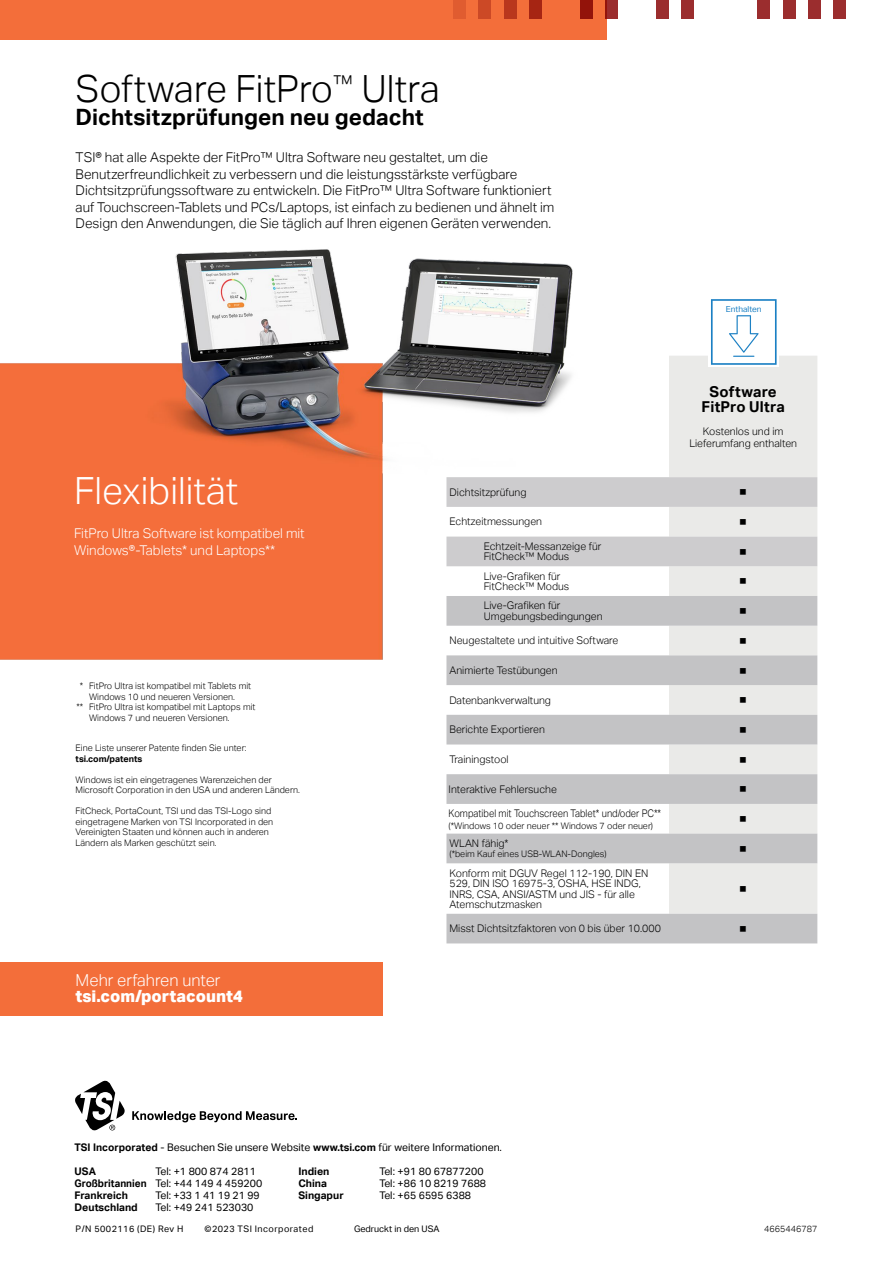
<style>
.page{position:relative;width:893px;height:1263px;background:#fff}
.page>*{position:absolute;margin:0;border:0;box-sizing:border-box;transform-origin:0 0}
.t1{font:300 37.5px "Aktiv Grotesk";color:#000}
.t2{font:300 37.5px "Aktiv Grotesk";color:#fff}
.t3{font:700 22.5px "Aktiv Grotesk";letter-spacing:.005em;color:#000}
.t4{font:800 16.5px "Aktiv Grotesk";color:#fff}
.t5{font:300 16.5px "Aktiv Grotesk";color:#fff}
.t6{font:700 15px/15px "Aktiv Grotesk";letter-spacing:.015em;color:#000;text-align:center}
.t7{font:300 13.5px/16.5px "Aktiv Grotesk";color:#000}
.t8{font:300 13.5px/16.5px "Aktiv Grotesk";color:#fff}
.t9{font:12px "Aktiv Grotesk";color:#000}
.t10{font:300 10.5px/10.5px "Aktiv Grotesk";color:#000}
.t11{font:10.5px/12px "Aktiv Grotesk";color:#000}
.t12{font:300 10.5px "Aktiv Grotesk";color:#000;scale:.9 1}
.t13{font:700 10.5px "Aktiv Grotesk";color:#000}
.t14{font:300 9px/10.5px "Aktiv Grotesk";color:#000}
.t15{font:9px "Aktiv Grotesk";letter-spacing:.05em;color:#000}
.t16{font:9px "Aktiv Grotesk";color:#000}
.t17{font:700 9px "Aktiv Grotesk";color:#000}
.t18{font:8.25px "Aktiv Grotesk";color:#1b80c4}
.s1{font-weight:700}
</style>
<div class="page">
<img style="left:0;top:249px;width:646px;height:411px">
<svg style="left:75px;top:1080px;width:50px;height:51px"></svg>
<svg style="left:132px;top:1111px;width:165px;height:11px"></svg>
<div style="left:0;top:0;width:606px;height:40px;background:#f36e3a"></div>
<div style="left:0;top:962px;width:382px;height:53px;background:#f36e3a"></div>
<div style="left:833px;top:0;width:13px;height:19px;background:#9b2d2e"></div>
<div style="left:808px;top:0;width:13px;height:19px;background:#9b2d2e"></div>
<div style="left:783px;top:0;width:12px;height:19px;background:#9b2d2e"></div>
<div style="left:681px;top:0;width:13px;height:19px;background:#9b2d2e"></div>
<div style="left:656px;top:0;width:13px;height:19px;background:#9b2d2e"></div>
<div style="left:605px;top:0;width:13px;height:19px;background:#9b2d2e"></div>
<div style="left:757px;top:0;width:13px;height:19px;background:#9b2d2e"></div>
<div style="left:580px;top:0;width:13px;height:19px;background:#93130a"></div>
<div style="left:529px;top:0;width:13px;height:19px;background:#a62513"></div>
<div style="left:504px;top:0;width:13px;height:19px;background:#b9371d"></div>
<div style="left:478px;top:0;width:13px;height:19px;background:#cc4926"></div>
<div style="left:453px;top:0;width:13px;height:19px;background:#e05c30"></div>
<div style="left:669px;top:356px;width:148px;height:240px;background:#eaeae8"></div>
<svg style="left:446px;top:477px;width:371px;height:89px"></svg>
<svg style="left:446px;top:596px;width:371px;height:347px;fill:#cacacc"></svg>
<div style="left:708px;top:296px;width:71px;height:71px;background:#fff"></div>
<svg style="left:711px;top:299px;width:66px;height:66px"></svg>
<h1 class="t1" style="left:76px;top:68px;width:366px">Software FitPro<sup>™</sup> Ultra</h1>
<h2 class="t3" style="left:76px;top:104px;width:350px">Dichtsitzprüfungen neu gedacht</h2>
<p class="t7" style="left:76px;top:149px;width:480px">TSI® hat alle Aspekte der FitPro™ Ultra Software neu gestaltet, um die Benutzerfreundlichkeit zu verbessern und die leistungsstärkste verfügbare Dichtsitzprüfungssoftware zu entwickeln. Die FitPro™ Ultra Software funktioniert auf Touchscreen-Tablets und PCs/Laptops, ist einfach zu bedienen und ähnelt im Design den Anwendungen, die Sie täglich auf Ihren eigenen Geräten verwenden.</p>
<p class="t18" style="left:726px;top:304px;width:37px">Enthalten</p>
<h3 class="t6" style="left:702px;top:384px;width:85px">Software<br>FitPro Ultra</h3>
<p class="t10" style="left:689px;top:425px;width:109px;line-height:12px;text-align:center">Kostenlos und im<br>Lieferumfang enthalten</p>
<h1 class="t2" style="left:74px;top:469px;width:166px">Flexibilität</h1>
<h3 class="t8" style="left:74px;top:525px;width:232px">FitPro Ultra Software ist kompatibel mit<br>Windows®-Tablets* und Laptops**</h3>
<p class="t14" style="left:80px;top:681px;width:173px">* FitPro Ultra ist kompatibel mit Tablets mit</p>
<p class="t14" style="left:89px;top:691px;width:147px">Windows 10 und neueren Versionen.</p>
<p class="t14" style="left:76px;top:702px;width:181px">** FitPro Ultra ist kompatibel mit Laptops mit</p>
<p class="t14" style="left:89px;top:712px;width:142px">Windows 7 und neueren Versionen.</p>
<p class="t14" style="left:76px;top:743px;width:172px">Eine Liste unserer Patente finden Sie unter:</p>
<p class="t17" style="left:76px;top:753px;width:68px">tsi.com/patents</p>
<p class="t14" style="left:76px;top:775px;width:226px">Windows ist ein eingetragenes Warenzeichen der<br>Microsoft Corporation in den USA und anderen Ländern.</p>
<p class="t14" style="left:76px;top:806px;width:199px">FitCheck, PortaCount, TSI und das TSI-Logo sind eingetragene Marken von TSI Incorporated in den Vereinigten Staaten und können auch in anderen Ländern als Marken geschützt sein.</p>
<h3 class="t5" style="left:76px;top:970px;width:146px">Mehr erfahren unter</h3>
<h3 class="t4" style="left:76px;top:987px;width:169px">tsi.com/portacount4</h3>
<p class="t10" style="left:449px;top:487px;width:79px">Dichtsitzprüfung</p>
<h3 class="t9" style="left:740px;top:485px;width:9px">■</h3>
<p class="t10" style="left:449px;top:517px;width:94px">Echtzeitmessungen</p>
<h3 class="t9" style="left:740px;top:515px;width:9px">■</h3>
<p class="t10" style="left:484px;top:541px;width:119px">Echtzeit-Messanzeige für<br>FitCheck™ Modus</p>
<h3 class="t9" style="left:740px;top:544px;width:9px">■</h3>
<p class="t10" style="left:484px;top:571px;width:87px">Live-Grafiken für<br>FitCheck™ Modus</p>
<h3 class="t9" style="left:740px;top:574px;width:9px">■</h3>
<p class="t10" style="left:484px;top:600px;width:120px">Live-Grafiken für<br>Umgebungsbedingungen</p>
<h3 class="t9" style="left:740px;top:604px;width:9px">■</h3>
<p class="t10" style="left:449px;top:635px;width:170px">Neugestaltete und intuitive Software</p>
<h3 class="t9" style="left:740px;top:634px;width:9px">■</h3>
<p class="t10" style="left:449px;top:665px;width:110px">Animierte Testübungen</p>
<h3 class="t9" style="left:740px;top:663px;width:9px">■</h3>
<p class="t10" style="left:449px;top:695px;width:103px">Datenbankverwaltung</p>
<h3 class="t9" style="left:740px;top:693px;width:9px">■</h3>
<p class="t10" style="left:449px;top:724px;width:97px">Berichte Exportieren</p>
<h3 class="t9" style="left:740px;top:723px;width:9px">■</h3>
<p class="t10" style="left:449px;top:754px;width:61px">Trainingstool</p>
<h3 class="t9" style="left:740px;top:752px;width:9px">■</h3>
<p class="t10" style="left:449px;top:784px;width:110px">Interaktive Fehlersuche</p>
<h3 class="t9" style="left:740px;top:782px;width:9px">■</h3>
<p class="t12" style="left:449px;top:807px;width:238px">Kompatibel mit Touchscreen Tablet* und/oder PC**</p>
<p class="t14" style="left:449px;top:820px;width:206px">(*Windows 10 oder neuer ** Windows 7 oder neuer)</p>
<h3 class="t9" style="left:740px;top:812px;width:9px">■</h3>
<p class="t10" style="left:449px;top:838px;width:60px">WLAN fähig*</p>
<p class="t14" style="left:449px;top:849px;width:159px">(*beim Kauf eines USB-WLAN-Dongles)</p>
<p class="t10" style="left:449px;top:868px;width:200px">Konform mit DGUV Regel 112-190, DIN EN<br>529, DIN ISO 16975-3, OSHA, HSE INDG,<br>INRS, CSA, ANSI/ASTM und JIS - für alle<br>Atemschutzmasken</p>
<h3 class="t9" style="left:740px;top:841px;width:9px">■</h3>
<h3 class="t9" style="left:740px;top:882px;width:9px">■</h3>
<p class="t10" style="left:449px;top:923px;width:213px">Misst Dichtsitzfaktoren von 0 bis über 10.000</p>
<h3 class="t9" style="left:740px;top:922px;width:9px">■</h3>
<p class="t11" style="left:75px;top:1141px;width:429px"><span class="s1">TSI Incorporated</span> - Besuchen Sie unsere Website <span class="s1">www.tsi.com</span> für weitere Informationen.</p>
<p class="t13" style="left:75px;top:1165px;width:23px">USA</p>
<p class="t13" style="left:298px;top:1165px;width:33px">Indien</p>
<p class="t11" style="left:379px;top:1165px;width:106px">Tel: +91 80 67877200</p>
<p class="t13" style="left:298px;top:1177px;width:30px">China</p>
<p class="t11" style="left:379px;top:1177px;width:108px">Tel: +86 10 8219 7688</p>
<p class="t13" style="left:298px;top:1189px;width:47px">Singapur</p>
<p class="t11" style="left:379px;top:1189px;width:93px">Tel: +65 6595 6388</p>
<p class="t11" style="left:75px;top:1165px;width:189px;text-indent:81px">Tel: +1 800 874 2811<br><span class="s1">Großbritannien</span> Tel: +44 149 4 459200<br><span class="s1">Frankreich</span></p>
<p class="t11" style="left:156px;top:1189px;width:106px">Tel: +33 1 41 19 21 99</p>
<p class="t13" style="left:75px;top:1201px;width:65px">Deutschland</p>
<p class="t11" style="left:156px;top:1201px;width:99px">Tel: +49 241 523030</p>
<p class="t15" style="left:76px;top:1223px;width:109px">P/N 5002116 (DE) Rev H</p>
<p class="t15" style="left:205px;top:1223px;width:110px">©2023 TSI Incorporated</p>
<p class="t16" style="left:354px;top:1223px;width:87px">Gedruckt in den USA</p>
<p class="t14" style="left:764px;top:1224px;width:55px">4665446787</p>
</div>
